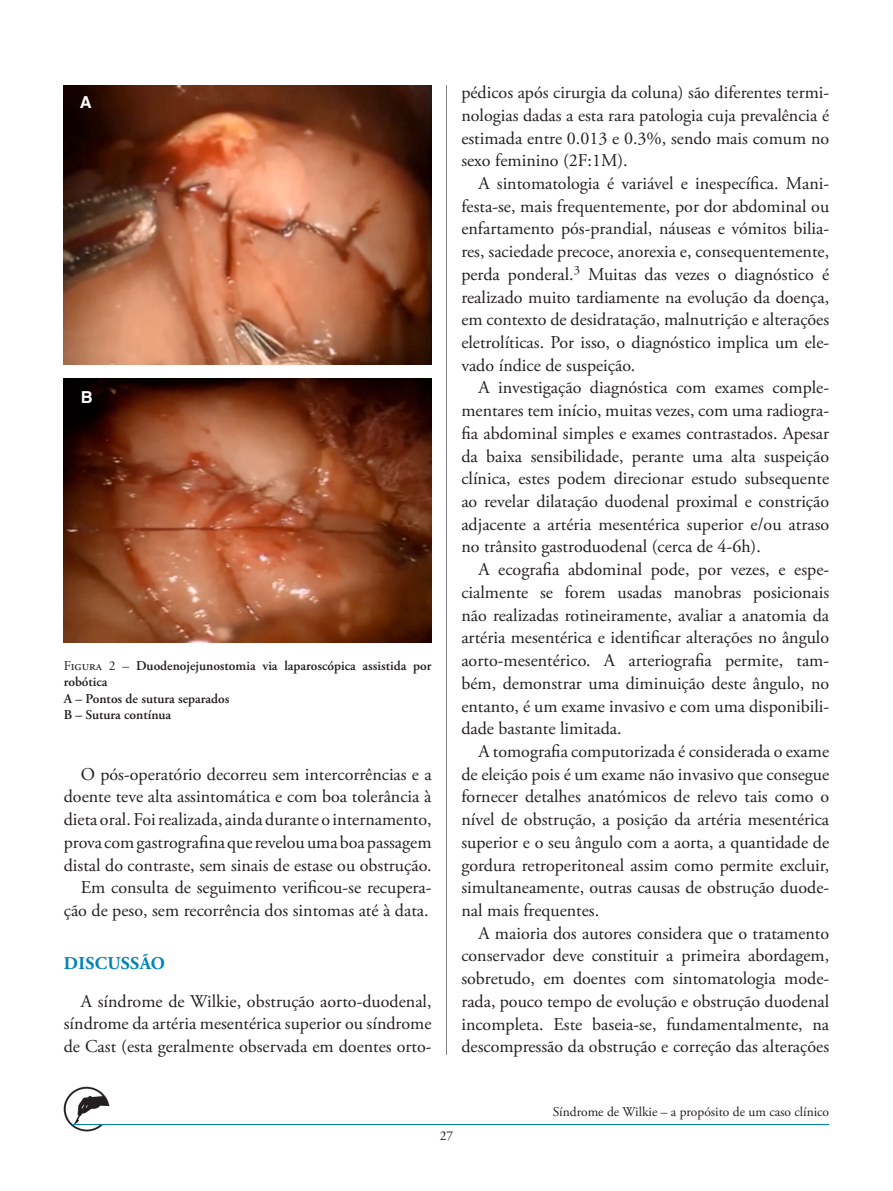
<style>
.page{position:relative;width:893px;height:1191px;background:#fff}
.page>*{position:absolute;margin:0;border:0;box-sizing:border-box;transform-origin:0 0}
.Texto_colunas{font:18px/22.6px "Adobe Garamond Pro";color:#231f20;text-align:justify}
.TITULOS{font:700 18px "Adobe Garamond Pro";letter-spacing:.015em;color:#0083b6}
.t1{font:700 16.5px "Helvetica";color:#fff}
.Legendas{font:600 13.5px/16.5px "Adobe Garamond Pro";color:#231f20}
._01_Titulo{font:13.5px "Adobe Garamond Pro";color:#231f20}
.s1{font-weight:400}
</style>
<div class="page">
<hr style="left:446px;top:85px;width:1px;height:969px;background:#808285">
<img style="left:64px;top:1086px;width:45px;height:45px">
<hr style="left:72px;top:1124px;width:757px;height:1px;background:#0083b6">
<img style="left:64px;top:85px;width:368px;height:280px">
<img style="left:64px;top:378px;width:368px;height:264px">
<p class="t1" style="left:80px;top:89px;width:13px">A</p>
<p class="t1" style="left:81px;top:383px;width:13px">B</p>
<p class="Legendas" style="left:64px;top:657px;width:369px"><span class="s1">Figura 2 –</span> Duodenojejunostomia via laparoscópica assistida por robótica</p>
<p class="Legendas" style="left:64px;top:690px;width:167px">A – Pontos de sutura separados</p>
<p class="Legendas" style="left:64px;top:707px;width:109px">B – Sutura contínua</p>
<p class="Texto_colunas" style="left:64px;top:763px;width:369px;text-indent:17px">O pós-operatório decorreu sem intercorrências e a doente teve alta assintomática e com boa tolerância à dieta oral. Foi realizada, ainda durante o internamento, prova com gastrografina que revelou uma boa passagem distal do contraste, sem sinais de estase ou obstrução.</p>
<p class="Texto_colunas" style="left:64px;top:877px;width:369px;text-align:right">Em consulta de seguimento verificou-se recupera&shy;ção de peso, sem recorrência dos sintomas até à data.</p>
<p class="TITULOS" style="left:64px;top:952px;width:102px">DISCUSSÃO</p>
<p class="Texto_colunas" style="left:64px;top:990px;width:369px;text-indent:17px">A síndrome de Wilkie, obstrução aorto-duodenal, síndrome da artéria mesentérica superior ou síndrome de Cast (esta geralmente observada em doentes orto-</p>
<p class="Texto_colunas" style="left:461px;top:82px;width:369px">pédicos após cirurgia da coluna) são diferentes termi&shy;nologias dadas a esta rara patologia cuja prevalência é estimada entre 0.013 e 0.3%, sendo mais comum no sexo feminino (2F:1M).</p>
<p class="Texto_colunas" style="left:461px;top:173px;width:369px;text-indent:17px">A sintomatologia é variável e inespecífica. Mani&shy;festa-se, mais frequentemente, por dor abdominal ou enfartamento pós-prandial, náuseas e vómitos bilia&shy;res, saciedade precoce, anorexia e, consequentemente, perda ponderal.<sup>3</sup> Muitas das vezes o diagnóstico é realizado muito tardiamente na evolução da doença, em contexto de desidratação, malnutrição e alterações eletrolíticas. Por isso, o diagnóstico implica um ele&shy;vado índice de suspeição.</p>
<p class="Texto_colunas" style="left:461px;top:377px;width:369px;text-indent:17px">A investigação diagnóstica com exames comple&shy;mentares tem início, muitas vezes, com uma radiogra&shy;fia abdominal simples e exames contrastados. Apesar da baixa sensibilidade, perante uma alta suspeição clínica, estes podem direcionar estudo subsequente ao revelar dilatação duodenal proximal e constrição adjacente a artéria mesentérica superior e/ou atraso no trânsito gastroduodenal (cerca de 4-6h).</p>
<p class="Texto_colunas" style="left:461px;top:559px;width:369px;text-indent:17px">A ecografia abdominal pode, por vezes, e espe&shy;cialmente se forem usadas manobras posicionais não realizadas rotineiramente, avaliar a anatomia da artéria mesentérica e identificar alterações no ângulo aorto-mesentérico. A arteriografia permite, tam&shy;bém, demonstrar uma diminuição deste ângulo, no entanto, é um exame invasivo e com uma disponibili&shy;dade bastante limitada.</p>
<p class="Texto_colunas" style="left:461px;top:740px;width:369px;text-indent:17px">A tomografia computorizada é considerada o exame de eleição pois é um exame não invasivo que consegue fornecer detalhes anatómicos de relevo tais como o nível de obstrução, a posição da artéria mesentérica superior e o seu ângulo com a aorta, a quantidade de gordura retroperitoneal assim como permite excluir, simultaneamente, outras causas de obstrução duode&shy;nal mais frequentes.</p>
<p class="Texto_colunas" style="left:461px;top:922px;width:369px;text-indent:17px">A maioria dos autores considera que o tratamento conservador deve constituir a primeira abordagem, sobretudo, em doentes com sintomatologia mode&shy;rada, pouco tempo de evolução e obstrução duodenal incompleta. Este baseia-se, fundamentalmente, na descompressão da obstrução e correção das alterações</p>
<p class="_01_Titulo" style="left:440px;top:1127px;width:14px">22</p>
<p class="_01_Titulo" style="left:553px;top:1103px;width:278px">Síndrome de Wilkie – a propósito de um caso clínico</p>
</div>
